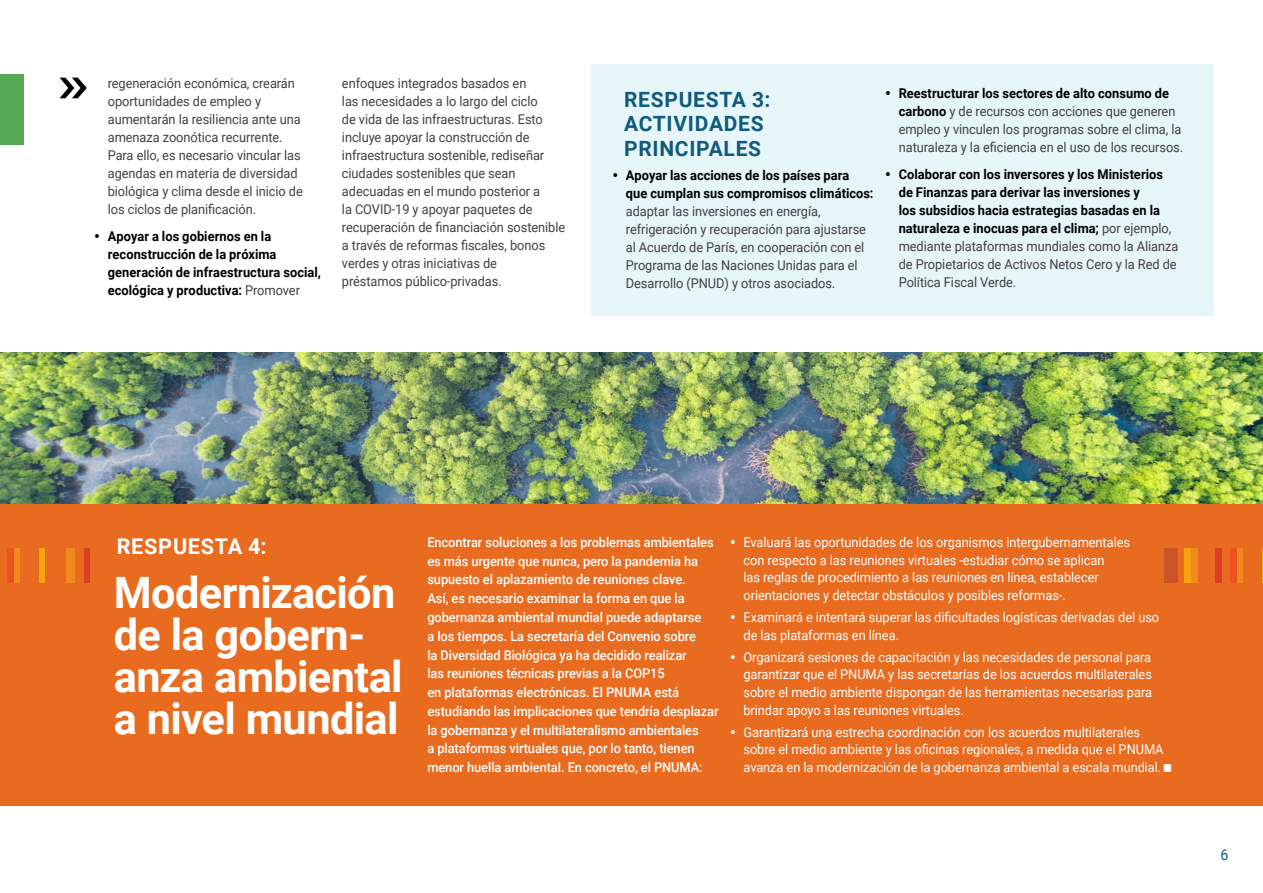
<style>
.page{position:relative;width:1263px;height:893px;background:#fff}
.page>*{position:absolute;margin:0;border:0;box-sizing:border-box;transform-origin:0 0}
.t1{font:700 43.2px/42px "Roboto";letter-spacing:-.015em;color:#fff}
.t2{font:700 21.6px "Roboto";color:#fff}
.t3{font:700 21px/24.3px "Roboto";color:#105a7e}
.t4{font:15px "Roboto";color:#105a7e;scale:.95 1}
.t5{font:13.5px/18px "Roboto";letter-spacing:-.005em;color:#414042;scale:.95 1}
.t6{font:13.5px/17.7px "Roboto";letter-spacing:-.005em;color:#fff;scale:.95 1}
.t7{font:500 13.5px/18.8px "Roboto";letter-spacing:-.005em;color:#fff;scale:.95 1}
.t8{font:700 13.5px/18.1px "Roboto";letter-spacing:.005em;color:#000;scale:.95 1}
.s1{font-weight:400;color:#414042}
.s2{font-weight:700;color:#000}
</style>
<div class="page">
<img style="left:0;top:352px;width:1263px;height:152px">
<div style="left:0;top:504px;width:1263px;height:302px;background:#e86b20"></div>
<div style="left:40px;top:549px;width:5px;height:34px;background:#f5a311"></div>
<div style="left:85px;top:549px;width:5px;height:34px;background:#da3f26"></div>
<div style="left:66px;top:549px;width:9px;height:34px;background:#f2891d"></div>
<div style="left:14px;top:549px;width:6px;height:34px;background:#f2891d"></div>
<div style="left:8px;top:549px;width:6px;height:34px;background:#ec5121"></div>
<div style="left:1164px;top:549px;width:14px;height:34px;background:#ca5329"></div>
<hr style="left:1262px;top:549px;width:1px;height:34px;background:#ffc907">
<div style="left:1236px;top:549px;width:6px;height:34px;background:#f2891d"></div>
<div style="left:1191px;top:549px;width:6px;height:34px;background:#f2891d"></div>
<div style="left:1230px;top:549px;width:6px;height:34px;background:#ec5121"></div>
<div style="left:1185px;top:549px;width:6px;height:34px;background:#f5a311"></div>
<div style="left:1215px;top:549px;width:6px;height:34px;background:#da3f26"></div>
<div style="left:0;top:74px;width:23px;height:71px;background:#58ab54"></div>
<div style="left:591px;top:64px;width:623px;height:252px;background:#e6f5f7"></div>
<svg style="left:60px;top:78px;width:27px;height:20px"></svg>
<p class="t5" style="left:108px;top:74px;width:207px">regeneración económica, crearán oportunidades de empleo y aumentarán la resiliencia ante una amenaza zoonótica recurrente.<br>Para ello, es necesario vincular las agendas en materia de diversidad biológica y clima desde el inicio de los ciclos de planificación.</p>
<p class="t8" style="left:108px;top:227px;width:226px">Apoyar a los gobiernos en la reconstrucción de la próxima generación de infraestructura social, ecológica y productiva: <span class="s1">Promover</span></p>
<p class="t5" style="left:342px;top:74px;width:237px">enfoques integrados basados en<br>las necesidades a lo largo del ciclo<br>de vida de las infraestructuras. Esto incluye apoyar la construcción de infraestructura sostenible, rediseñar ciudades sostenibles que sean adecuadas en el mundo posterior a<br>la COVID-19 y apoyar paquetes de recuperación de financiación sostenible a través de reformas fiscales, bonos verdes y otras iniciativas de<br>préstamos público-privadas.</p>
<h3 class="t3" style="left:624px;top:87px;width:29px">Respuesta</h3>
<h3 class="t3" style="left:752px;top:87px;width:20px">3:</h3>
<h3 class="t3" style="left:624px;top:111px;width:28px">Actividades principales</h3>
<p class="t8" style="left:626px;top:165px;width:262px">Apoyar las acciones de los países para que cumplan sus compromisos climáticos:</p>
<p class="t5" style="left:626px;top:201px;width:254px">adaptar las inversiones en energía, refrigeración y recuperación para ajustarse al Acuerdo de París, en cooperación con el Programa de las Naciones Unidas para el Desarrollo (PNUD) y otros asociados.</p>
<p class="t5" style="left:899px;top:84px;width:301px"><span class="s2">Reestructurar los sectores de alto consumo de carbono</span> y de recursos con acciones que generen empleo y vinculen los programas sobre el clima, la naturaleza y la eficiencia en el uso de los recursos.</p>
<p class="t8" style="left:899px;top:164px;width:296px">Colaborar con los inversores y los Ministerios de Finanzas para derivar las inversiones y<br>los subsidios hacia estrategias basadas en la naturaleza e inocuas para el clima; <span class="s1">por ejemplo, mediante plataformas mundiales como la Alianza de Propietarios de Activos Netos Cero y la Red de Política Fiscal Verde.</span></p>
<h2 class="t2" style="left:117px;top:531px;width:30px">Respuesta</h2>
<h2 class="t2" style="left:248px;top:531px;width:20px">4:</h2>
<p class="t7" style="left:427px;top:532px;width:308px">Encontrar soluciones a los problemas ambientales es más urgente que nunca, pero la pandemia ha supuesto el aplazamiento de reuniones clave.<br>Así, es necesario examinar la forma en que la gobernanza ambiental mundial puede adaptarse<br>a los tiempos. La secretaría del Convenio sobre<br>la Diversidad Biológica ya ha decidido realizar<br>las reuniones técnicas previas a la COP15<br>en plataformas electrónicas. El PNUMA está estudiando las implicaciones que tendría desplazar la gobernanza y el multilateralismo ambientales<br>a plataformas virtuales que, por lo tanto, tienen menor huella ambiental. En concreto, el PNUMA:</p>
<p class="t6" style="left:743px;top:533px;width:408px">Evaluará las oportunidades de los organismos intergubernamentales con respecto a las reuniones virtuales -estudiar cómo se aplican<br>las reglas de procedimiento a las reuniones en línea, establecer orientaciones y detectar obstáculos y posibles reformas-.</p>
<h1 class="t1" style="left:114px;top:570px;width:290px">Modernización de la gobern&shy;anza ambiental a nivel mundial</h1>
<p class="t6" style="left:743px;top:608px;width:439px">Examinará e intentará superar las dificultades logísticas derivadas del uso de las plataformas en línea.</p>
<p class="t6" style="left:743px;top:647px;width:431px;text-align:justify">Organizará sesiones de capacitación y las necesidades de personal para garantizar que el PNUMA y las secretarías de los acuerdos multilaterales sobre el medio ambiente dispongan de las herramientas necesarias para brindar apoyo a las reuniones virtuales.</p>
<p class="t6" style="left:743px;top:723px;width:444px">Garantizará una estrecha coordinación con los acuerdos multilaterales sobre el medio ambiente y las oficinas regionales, a medida que el PNUMA avanza en la modernización de la gobernanza ambiental a escala mundial.</p>
<p class="t4" style="left:1220px;top:844px;width:10px">6</p>
</div>
